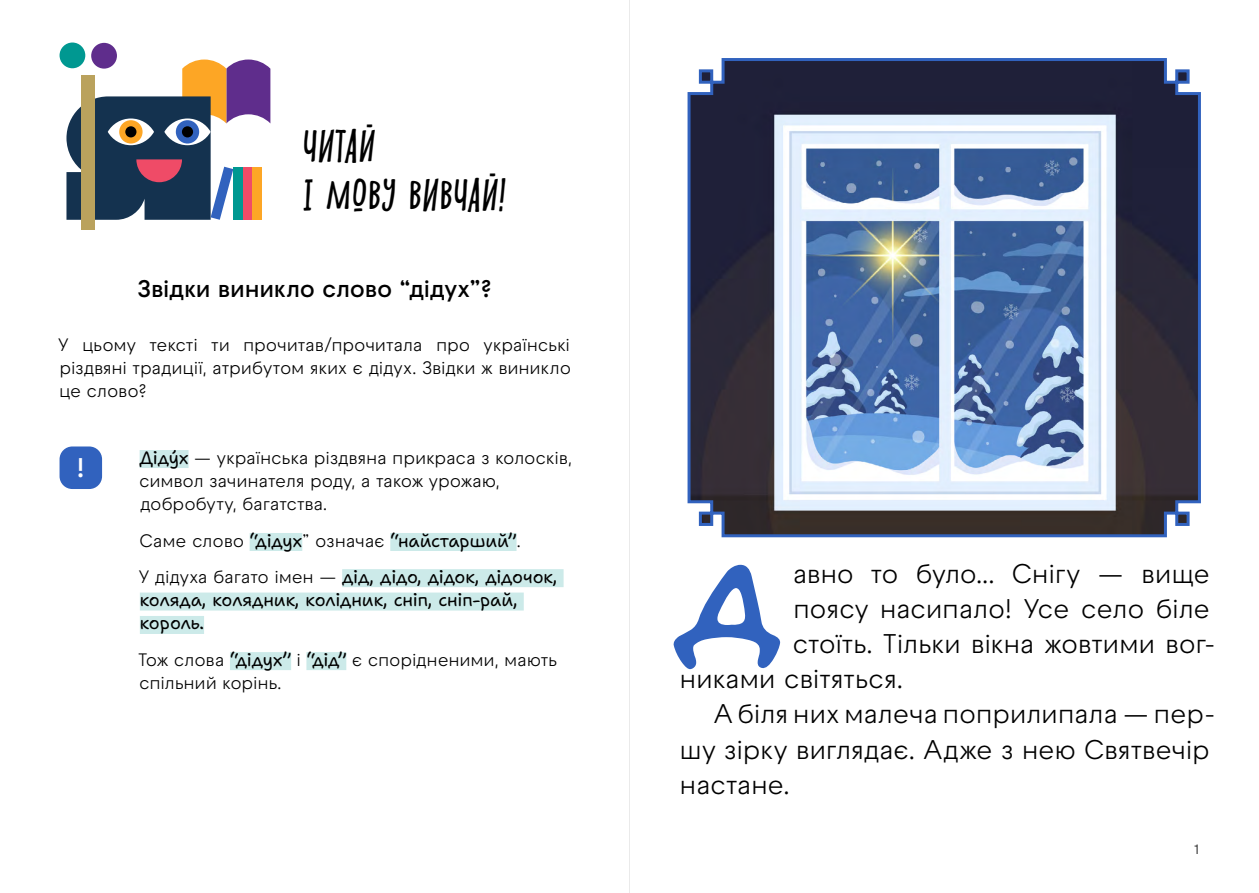
<style>
.page{position:relative;width:1259px;height:893px;background:#fff}
.page>*{position:absolute;margin:0;border:0;box-sizing:border-box;transform-origin:0 0}
.t1{font:700 126.45px "MP Manga Font";color:#3162be}
.t2{font:italic 39px/48.8px "Shnobel";letter-spacing:-.02em;color:#000}
.t3{font:27px "Raptor V3 Premium";letter-spacing:-.015em;color:#000}
.t4{font:600 27px "Raptor V3 Premium";color:#fff}
.t5{font:600 24px "Raptor V3 Premium";letter-spacing:-.01em;color:#000}
.t6{font:18px/23.4px "Raptor V3 Premium";letter-spacing:-.015em;color:#000}
.t7{font:18px/23.4px "Shantell Sans";letter-spacing:-.01em;color:#000}
.t8{font:13.5px "Raptor V3 Premium";color:#000}
.s1{font-family:"Shantell Sans"}
.s2{font-family:"Raptor V3 Premium"}
</style>
<div class="page">
<div style="left:140px;top:450px;width:49px;height:18px;background:#cceae9"></div>
<div style="left:250px;top:533px;width:52px;height:18px;background:#cceae9"></div>
<div style="left:390px;top:533px;width:126px;height:18px;background:#cceae9"></div>
<div style="left:342px;top:569px;width:221px;height:18px;background:#cceae9"></div>
<div style="left:140px;top:593px;width:384px;height:18px;background:#cceae9"></div>
<div style="left:140px;top:616px;width:64px;height:18px;background:#cceae9"></div>
<div style="left:230px;top:652px;width:61px;height:18px;background:#cceae9"></div>
<div style="left:306px;top:652px;width:40px;height:18px;background:#cceae9"></div>
<div style="left:82px;top:75px;width:13px;height:155px;background:#baa25d"></div>
<div style="left:60px;top:43px;width:25px;height:25px;background:#009891;border-radius:50%"></div>
<div style="left:91px;top:43px;width:26px;height:26px;background:#5f2d8c;border-radius:50%"></div>
<svg style="left:66px;top:60px;width:204px;height:160px"></svg>
<div style="left:252px;top:167px;width:10px;height:53px;background:#fda625"></div>
<div style="left:60px;top:446px;width:42px;height:43px;background:#3162be;border-radius:13px"></div>
<svg style="left:687px;top:58px;width:514px;height:480px;background:#677490"></svg>
<hr style="left:629px;top:0;width:1px;height:893px;background:#000">
<h2 class="t2" style="left:302px;top:121px;width:204px">ЧИТАЙ<br>І МОВУ ВИВЧАЙ!</h2>
<h3 class="t5" style="left:137px;top:272px;width:356px">Звідки виникло слово “дідух”?</h3>
<p class="t6" style="left:58px;top:333px;width:514px;text-align:justify">У цьому тексті ти прочитав/прочитала про українські різдвяні традиції, атрибутом яких є дідух. Звідки ж виникло це слово?</p>
<h3 class="t4" style="left:76px;top:448px;width:10px">!</h3>
<p class="t6" style="left:139px;top:445px;width:434px"><span class="s1">Діду́ х</span> — українська різдвяна прикраса з колосків, символ зачинателя роду, а також урожаю, добробуту, багатства.</p>
<p class="t6" style="left:139px;top:528px;width:383px">Саме слово <span class="s1">“дідух</span>” означає <span class="s1">“найстарший”</span>.</p>
<p class="t7" style="left:139px;top:565px;width:420px"><span class="s2">У дідуха багато імен —</span> дід, дідо, дідок, дідочок, коляда, колядник, колідник, сніп, сніп-рай, король.</p>
<p class="t6" style="left:138px;top:648px;width:421px">Тож слова <span class="s1">“дідух”</span> і <span class="s1">“дід”</span> є спорідненими, мають спільний корінь.</p>
<h1 class="t1" style="left:675px;top:540px;width:114px">Д</h1>
<h3 class="t3" style="left:793px;top:554px;width:419px">авно то було... Снігу — вище</h3>
<h3 class="t3" style="left:793px;top:590px;width:418px">поясу насипало! Усе село біле</h3>
<h3 class="t3" style="left:792px;top:625px;width:424px">стоїть. Тільки вікна жовтими вог-</h3>
<h3 class="t3" style="left:679px;top:660px;width:225px">никами світяться.</h3>
<h3 class="t3" style="left:713px;top:695px;width:503px">А біля них малеча поприлипала — пер-</h3>
<h3 class="t3" style="left:679px;top:730px;width:532px">шу зірку виглядає. Адже з нею Святвечір</h3>
<h3 class="t3" style="left:679px;top:765px;width:112px">настане.</h3>
<p class="t8" style="left:1194px;top:839px;width:6px">1</p>
</div>
